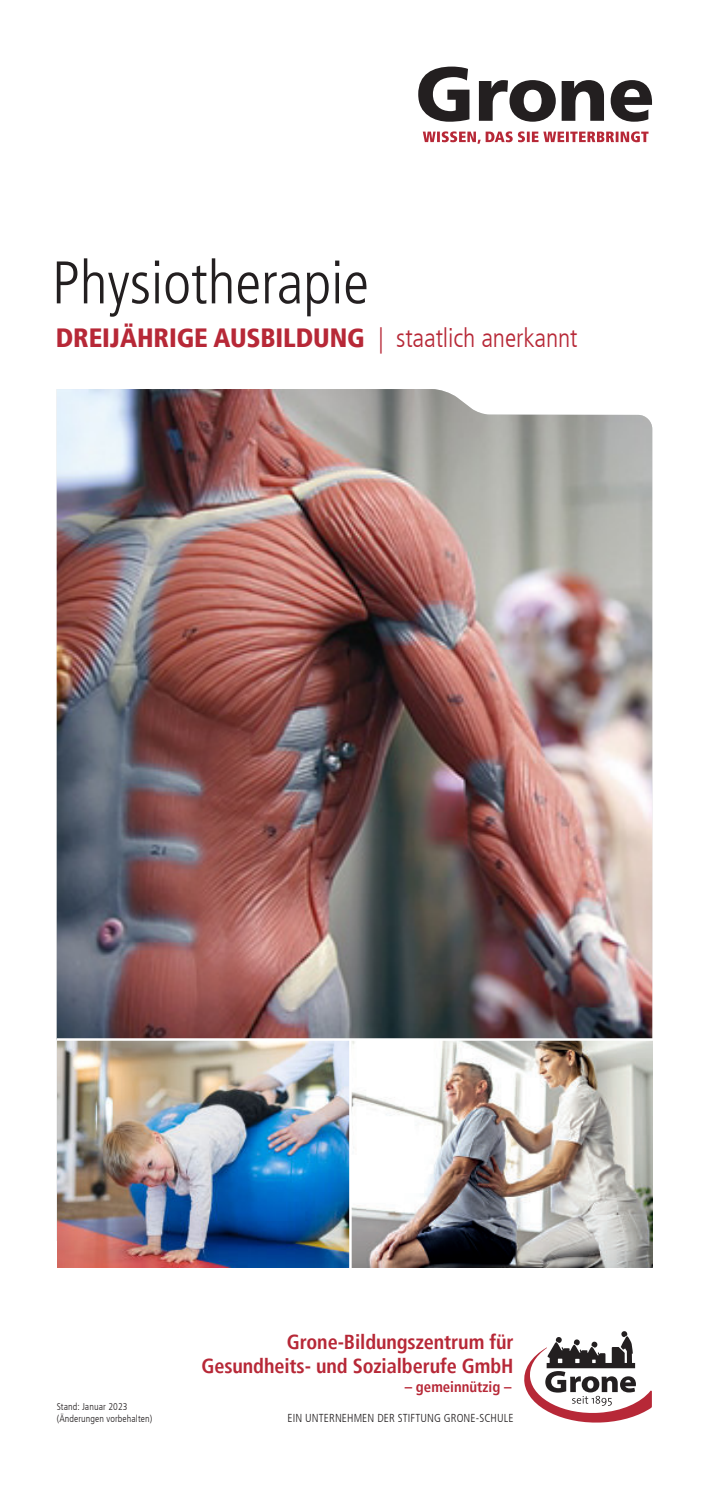
<style>
.page{position:relative;width:709px;height:1489px;background:#fff}
.page>*{position:absolute;margin:0;border:0;box-sizing:border-box;transform-origin:0 0}
.t1{font:300 condensed 60px "Frutiger LT";color:#231f20}
.t2{font:900 condensed 26.25px "Frutiger LT";letter-spacing:-.005em;color:#b72837}
.t3{font:700 condensed 20.25px/24.2px "Frutiger LT Pro";letter-spacing:-.005em;color:#b72837;text-align:right}
.t4{font:700 condensed 14.75px "Frutiger LT Pro";color:#b72837}
.t5{font:300 condensed 11.5px "Frutiger LT";letter-spacing:.01em;color:#231f20}
.t6{font:300 condensed 9.75px/12px "Frutiger LT";letter-spacing:.01em;color:#231f20}
.s1{font-weight:300}
</style>
<div class="page">
<svg style="left:418px;top:67px;width:51px;height:55px"></svg>
<svg style="left:479px;top:80px;width:125px;height:42px"></svg>
<svg style="left:610px;top:80px;width:42px;height:42px"></svg>
<svg style="left:423px;top:131px;width:225px;height:13px"></svg>
<img style="left:57px;top:389px;width:595px;height:878px">
<svg style="left:524px;top:1331px;width:128px;height:90px"></svg>
<hr style="left:57px;top:1038px;width:603px;height:2px;background:#fff">
<hr style="left:349px;top:1039px;width:3px;height:232px;background:#fff">
<h1 class="t1" style="left:52px;top:257px;width:318px">Physiotherapie</h1>
<p class="t2" style="left:56px;top:322px;width:523px">DREIJÄHRIGE AUSBILDUNG <span class="s1">| staatlich anerkannt</span></p>
<p class="t3" style="left:201px;top:1331px;width:314px">Grone-Bildungszentrum für<br>Gesundheits- und Sozialberufe GmbH</p>
<p class="t6" style="left:57px;top:1401px;width:97px">Stand: Januar 2023 (Änderungen vorbehalten)</p>
<p class="t4" style="left:404px;top:1380px;width:108px">– gemeinnützig –</p>
<p class="t5" style="left:287px;top:1412px;width:227px">EIN UNTERNEHMEN DER STIFTUNG GRONE-SCHULE</p>
</div>
